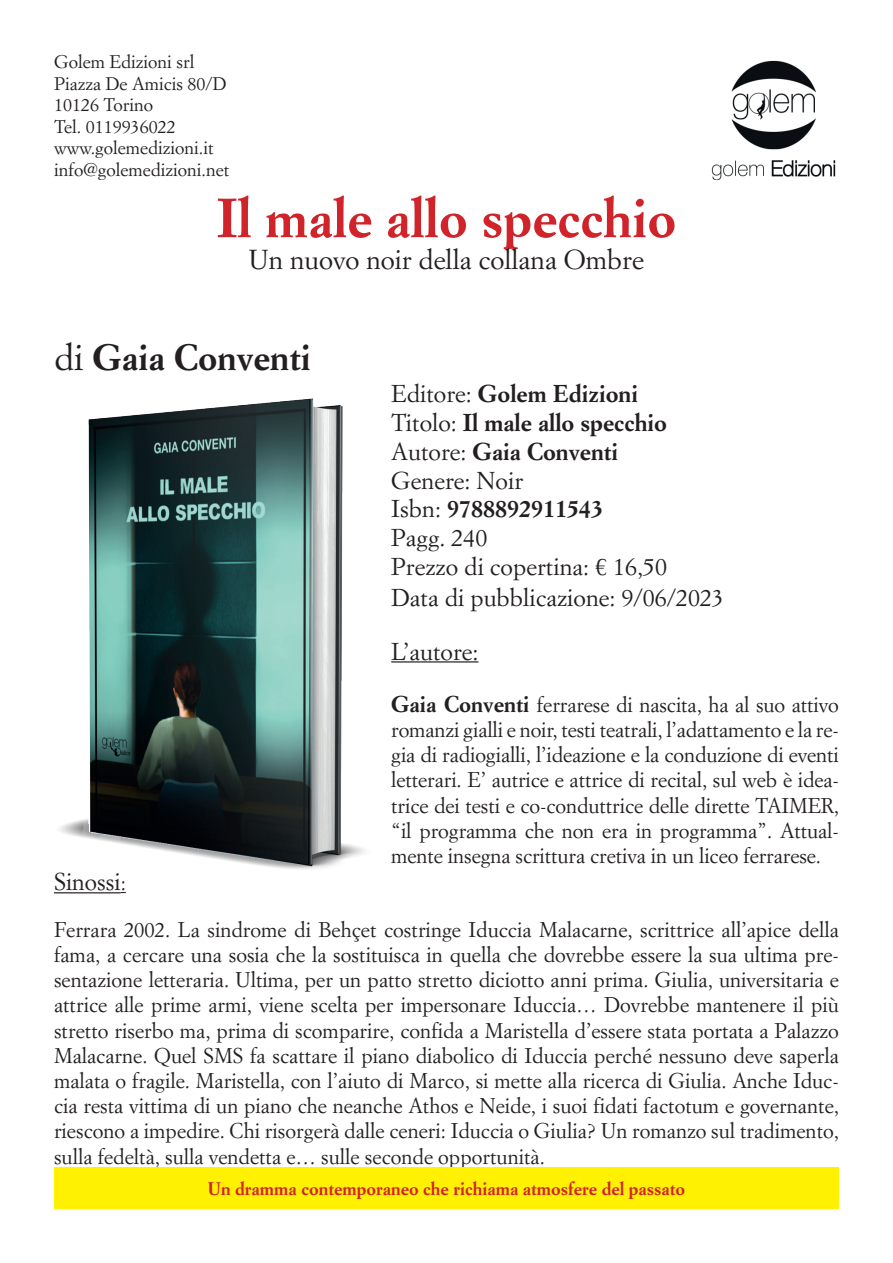
<style>
.page{position:relative;width:893px;height:1263px;background:#fff}
.page>*{position:absolute;margin:0;border:0;box-sizing:border-box;transform-origin:0 0}
.t1{font:700 54px "Simoncini Garamond";color:#d1232a}
.t2{font:700 36px "Simoncini Garamond";color:#231f20}
.t3{font:27px "Simoncini Garamond";color:#231f20}
.t4{font:24px/29.1px "Simoncini Garamond";color:#231f20}
.t5{font:21px/25.2px "Simoncini Garamond";color:#231f20;text-align:justify}
.t6{font:18px/21.6px "Simoncini Garamond";color:#231f20}
.t7{font:700 18px "Simoncini Garamond";color:#d1232a}
.s1{font-weight:400}
.s2{font-weight:700}
.s3{font-weight:700;font-size:22.5px}
.s4{font-size:21px}
</style>
<div class="page">
<img style="left:711px;top:60px;width:125px;height:120px">
<hr style="left:391px;top:661px;width:88px;height:1px;background:#231f20">
<hr style="left:54px;top:892px;width:67px;height:1px;background:#231f20">
<div style="left:54px;top:1167px;width:785px;height:42px;background:#fff101"></div>
<img style="left:59px;top:399px;width:306px;height:470px">
<p class="t6" style="left:54px;top:51px;width:177px">Golem Edizioni srl<br>Piazza De Amicis 80/D<br>10126 Torino<br>Tel. 0119936022 www.golemedizioni.it info@golemedizioni.net</p>
<h1 class="t1" style="left:217px;top:184px;width:461px">Il male allo specchio</h1>
<p class="t3" style="left:249px;top:243px;width:397px">Un nuovo noir della collana Ombre</p>
<h2 class="t2" style="left:54px;top:335px;width:258px"><span class="s1">di</span> Gaia Conventi</h2>
<p class="t4" style="left:391px;top:379px;width:335px">Editore: <span class="s2">Golem Edizioni<br></span>Titolo: <span class="s2">Il male allo specchio<br></span>Autore: <span class="s2">Gaia Conventi<br></span>Genere: Noir<br>Isbn: <span class="s2">9788892911543<br></span>Pagg. 240<br>Prezzo di copertina: € 16,50<br>Data di pubblicazione: 9/06/2023</p>
<p class="t4" style="left:391px;top:636px;width:89px">L’autore:</p>
<p class="t5" style="left:391px;top:691px;width:449px"><span class="s3">Gaia Conventi</span> ferrarese di nascita, ha al suo attivo romanzi gialli e noir, testi teatrali, l’adattamento e la re&shy;gia di radiogialli, l’ideazione e la conduzione di eventi letterari. E’ autrice e attrice di recital, sul web è idea&shy;trice dei testi e co-conduttrice delle dirette TAIMER, “il programma che non era in programma”. Attual&shy;mente insegna scrittura cretiva in un liceo ferrarese.</p>
<p class="t4" style="left:54px;top:867px;width:73px">Sinossi<span class="s4">:</span></p>
<p class="t5" style="left:54px;top:916px;width:786px">Ferrara 2002. La sindrome di Behçet costringe Iduccia Malacarne, scrittrice all’apice della fama, a cercare una sosia che la sostituisca in quella che dovrebbe essere la sua ultima pre&shy;sentazione letteraria. Ultima, per un patto stretto diciotto anni prima. Giulia, universitaria e attrice alle prime armi, viene scelta per impersonare Iduccia… Dovrebbe mantenere il più stretto riserbo ma, prima di scomparire, confida a Maristella d’essere stata portata a Palazzo Malacarne. Quel SMS fa scattare il piano diabolico di Iduccia perché nessuno deve saperla malata o fragile. Maristella, con l’aiuto di Marco, si mette alla ricerca di Giulia. Anche Iduc&shy;cia resta vittima di un piano che neanche Athos e Neide, i suoi fidati factotum e governante, riescono a impedire. Chi risorgerà dalle ceneri: Iduccia o Giulia? Un romanzo sul tradimento, sulla fedeltà, sulla vendetta e… sulle seconde opportunità.</p>
<p class="t7" style="left:208px;top:1177px;width:479px">Un dramma contemporaneo che richiama atmosfere del passato</p>
</div>
